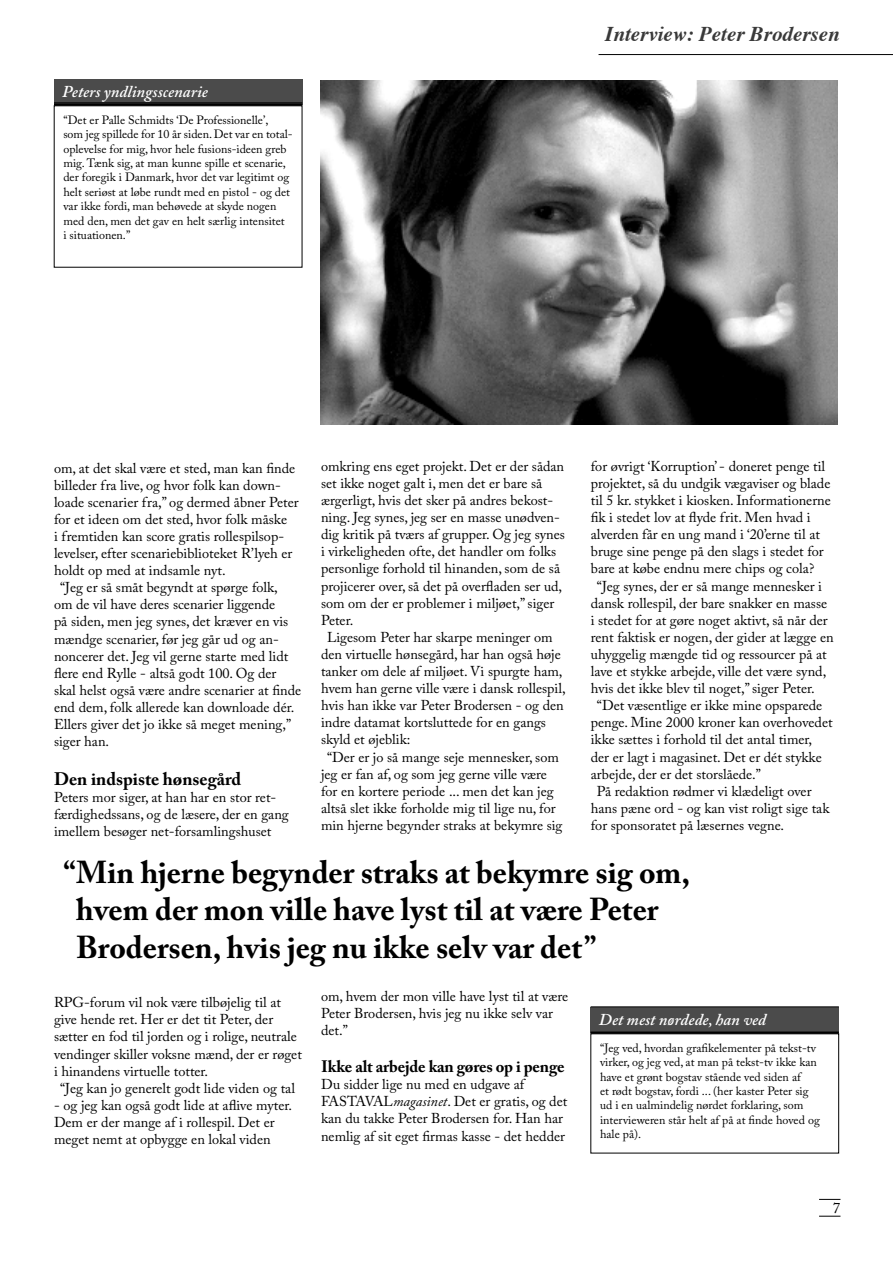
<style>
.page{position:relative;width:893px;height:1263px;background:#fff}
.page>*{position:absolute;margin:0;border:0;box-sizing:border-box;transform-origin:0 0}
.t1{font:700 31.5px/37.8px "Adobe Caslon Pro";color:#000}
.t2{font:italic 700 21px "Times";color:#393939}
.t3{font:700 18px "Adobe Caslon Pro";color:#000}
.t4{font:italic 600 16.5px "Adobe Caslon Pro";color:#fff}
.t5{font:700 16.5px "Adobe Caslon Pro";letter-spacing:-.01em;color:#000}
.t6{font:15px "Adobe Caslon Pro";color:#000}
.t7{font:14.25px/17.1px "Adobe Caslon Pro";color:#000}
.t8{font:12px/14.4px "Adobe Caslon Pro";color:#000}
.s1{font-style:italic}
</style>
<div class="page">
<svg style="left:819px;top:1199px;width:21px;height:1px"></svg>
<svg style="left:819px;top:1216px;width:21px;height:1px"></svg>
<hr style="left:598px;top:54px;width:295px;height:1px;background:#000">
<div style="left:54px;top:79px;width:248px;height:26px;background:#4b4b4b"></div>
<hr style="left:54px;top:103px;width:248px;height:1px;background:#000">
<hr style="left:54px;top:104px;width:248px;height:2px;background:#000">
<div style="left:591px;top:1007px;width:248px;height:25px;background:#4b4b4b"></div>
<hr style="left:591px;top:1006px;width:248px;height:1px;background:#000">
<hr style="left:591px;top:1031px;width:248px;height:3px;background:#000">
<img style="left:321px;top:80px;width:517px;height:345px">
<p class="t4" style="left:62px;top:81px;width:147px">Peters yndlingsscenarie</p>
<p class="t8" style="left:63px;top:112px;width:231px">“Det er Palle Schmidts ‘De Professionelle’,<br>som jeg spillede for 10 år siden. Det var en total&shy;oplevelse for mig, hvor hele fusions-ideen greb mig. Tænk sig, at man kunne spille et scenarie, der foregik i Danmark, hvor det var legitimt og helt seriøst at løbe rundt med en pistol - og det var ikke fordi, man behøvede at skyde nogen med den, men det gav en helt særlig intensitet<br>i situationen.”</p>
<h2 class="t2" style="left:605px;top:14px;width:236px">Interview: Peter Brodersen</h2>
<p class="t7" style="left:54px;top:459px;width:243px">om, at det skal være et sted, man kan finde</p>
<p class="t7" style="left:54px;top:476px;width:228px">billeder fra live, og hvor folk kan down-</p>
<p class="t7" style="left:54px;top:493px;width:246px">loade scenarier fra,” og dermed åbner Peter</p>
<p class="t7" style="left:54px;top:510px;width:235px">for et ideen om det sted, hvor folk måske</p>
<p class="t7" style="left:54px;top:527px;width:232px">i fremtiden kan score gratis rollespilsop-</p>
<p class="t7" style="left:54px;top:545px;width:240px">levelser, efter scenariebiblioteket R’lyeh er</p>
<p class="t7" style="left:54px;top:562px;width:173px">holdt op med at indsamle nyt.</p>
<p class="t7" style="left:60px;top:579px;width:219px">“Jeg er så småt begyndt at spørge folk,</p>
<p class="t7" style="left:54px;top:596px;width:223px">om de vil have deres scenarier liggende</p>
<p class="t7" style="left:54px;top:613px;width:236px">på siden, men jeg synes, det kræver en vis</p>
<p class="t7" style="left:54px;top:630px;width:226px">mændge scenarier, før jeg går ud og an-</p>
<p class="t7" style="left:54px;top:647px;width:236px">noncerer det. Jeg vil gerne starte med lidt</p>
<p class="t7" style="left:54px;top:664px;width:224px">flere end Rylle - altså godt 100. Og der</p>
<p class="t7" style="left:54px;top:681px;width:249px">skal helst også være andre scenarier at finde</p>
<p class="t7" style="left:54px;top:698px;width:242px">end dem, folk allerede kan downloade dér.</p>
<p class="t7" style="left:54px;top:716px;width:239px">Ellers giver det jo ikke så meget mening,”</p>
<p class="t7" style="left:54px;top:733px;width:57px">siger han.</p>
<p class="t3" style="left:54px;top:768px;width:189px">Den indspiste hønsegård</p>
<p class="t7" style="left:54px;top:788px;width:236px">Peters mor siger, at han har en stor ret&shy;færdighedssans, og de læsere, der en gang imellem besøger net-forsamlingshuset</p>
<p class="t7" style="left:321px;top:457px;width:245px">omkring ens eget projekt. Det er der sådan</p>
<p class="t7" style="left:321px;top:474px;width:223px">set ikke noget galt i, men det er bare så</p>
<p class="t7" style="left:321px;top:491px;width:234px">ærgerligt, hvis det sker på andres bekost-</p>
<p class="t7" style="left:321px;top:509px;width:240px">ning. Jeg synes, jeg ser en masse unødven-</p>
<p class="t7" style="left:321px;top:526px;width:245px">dig kritik på tværs af grupper. Og jeg synes</p>
<p class="t7" style="left:321px;top:543px;width:237px">i virkeligheden ofte, det handler om folks</p>
<p class="t7" style="left:321px;top:560px;width:241px">personlige forhold til hinanden, som de så</p>
<p class="t7" style="left:321px;top:577px;width:243px">projicerer over, så det på overfladen ser ud,</p>
<p class="t7" style="left:321px;top:594px;width:235px">som om der er problemer i miljøet,” siger</p>
<p class="t7" style="left:321px;top:611px;width:34px">Peter.</p>
<p class="t7" style="left:327px;top:628px;width:227px">Ligesom Peter har skarpe meninger om</p>
<p class="t7" style="left:321px;top:645px;width:241px">den virtuelle hønsegård, har han også høje</p>
<p class="t7" style="left:321px;top:662px;width:243px">tanker om dele af miljøet. Vi spurgte ham,</p>
<p class="t7" style="left:321px;top:680px;width:246px">hvem han gerne ville være i dansk rollespil,</p>
<p class="t7" style="left:321px;top:697px;width:244px">hvis han ikke var Peter Brodersen - og den</p>
<p class="t7" style="left:321px;top:714px;width:226px">indre datamat kortsluttede for en gangs</p>
<p class="t7" style="left:321px;top:731px;width:91px">skyld et øjeblik:</p>
<p class="t7" style="left:327px;top:748px;width:233px">“Der er jo så mange seje mennesker, som</p>
<p class="t7" style="left:321px;top:765px;width:227px">jeg er fan af, og som jeg gerne ville være</p>
<p class="t7" style="left:321px;top:782px;width:234px">for en kortere periode ... men det kan jeg</p>
<p class="t7" style="left:321px;top:799px;width:236px">altså slet ikke forholde mig til lige nu, for</p>
<p class="t7" style="left:321px;top:816px;width:243px">min hjerne begynder straks at bekymre sig</p>
<p class="t7" style="left:591px;top:457px;width:236px">for øvrigt ‘Korruption’ - doneret penge til</p>
<p class="t7" style="left:591px;top:474px;width:241px">projektet, så du undgik vægaviser og blade</p>
<p class="t7" style="left:591px;top:491px;width:242px">til 5 kr. stykket i kiosken. Informationerne</p>
<p class="t7" style="left:591px;top:509px;width:221px">fik i stedet lov at flyde frit. Men hvad i</p>
<p class="t7" style="left:591px;top:526px;width:231px">alverden får en ung mand i ‘20’erne til at</p>
<p class="t7" style="left:591px;top:543px;width:234px">bruge sine penge på den slags i stedet for</p>
<p class="t7" style="left:591px;top:560px;width:225px">bare at købe endnu mere chips og cola?</p>
<p class="t7" style="left:597px;top:577px;width:227px">“Jeg synes, der er så mange mennesker i</p>
<p class="t7" style="left:591px;top:594px;width:238px">dansk rollespil, der bare snakker en masse</p>
<p class="t7" style="left:591px;top:611px;width:238px">i stedet for at gøre noget aktivt, så når der</p>
<p class="t7" style="left:591px;top:628px;width:244px">rent faktisk er nogen, der gider at lægge en</p>
<p class="t7" style="left:591px;top:645px;width:237px">uhyggelig mængde tid og ressourcer på at</p>
<p class="t7" style="left:591px;top:662px;width:237px">lave et stykke arbejde, ville det være synd,</p>
<p class="t7" style="left:591px;top:680px;width:225px">hvis det ikke blev til noget,” siger Peter.</p>
<p class="t7" style="left:597px;top:697px;width:227px">“Det væsentlige er ikke mine opsparede</p>
<p class="t7" style="left:591px;top:714px;width:243px">penge. Mine 2000 kroner kan overhovedet</p>
<p class="t7" style="left:591px;top:731px;width:223px">ikke sættes i forhold til det antal timer,</p>
<p class="t7" style="left:591px;top:748px;width:232px">der er lagt i magasinet. Det er dét stykke</p>
<p class="t7" style="left:591px;top:765px;width:172px">arbejde, der er det storslåede.”</p>
<p class="t7" style="left:597px;top:782px;width:216px">På redaktion rødmer vi klædeligt over</p>
<p class="t7" style="left:591px;top:799px;width:240px">hans pæne ord - og kan vist roligt sige tak</p>
<p class="t7" style="left:591px;top:816px;width:195px">for sponsoratet på læsernes vegne.</p>
<h1 class="t1" style="left:76px;top:853px;width:616px;text-indent:-13px">“ Min hjerne begynder straks at bekymre sig om, hvem der mon ville have lyst til at være Peter<br>Brodersen, hvis jeg nu ikke selv var det”</h1>
<p class="t7" style="left:54px;top:994px;width:229px">RPG-forum vil nok være tilbøjelig til at</p>
<p class="t7" style="left:54px;top:1011px;width:221px">give hende ret. Her er det tit Peter, der</p>
<p class="t7" style="left:54px;top:1028px;width:244px">sætter en fod til jorden og i rolige, neutrale</p>
<p class="t7" style="left:54px;top:1045px;width:249px">vendinger skiller voksne mænd, der er røget</p>
<p class="t7" style="left:54px;top:1062px;width:156px">i hinandens virtuelle totter.</p>
<p class="t7" style="left:60px;top:1079px;width:237px">“Jeg kan jo generelt godt lide viden og tal</p>
<p class="t7" style="left:54px;top:1096px;width:240px">- og jeg kan også godt lide at aflive myter.<br>Dem er der mange af i rollespil. Det er meget nemt at opbygge en lokal viden</p>
<p class="t7" style="left:321px;top:987px;width:249px">om, hvem der mon ville have lyst til at være<br>Peter Brodersen, hvis jeg nu ikke selv var det.”</p>
<p class="t5" style="left:321px;top:1057px;width:245px">Ikke alt arbejde kan gøres op i penge</p>
<p class="t7" style="left:321px;top:1076px;width:248px">Du sidder lige nu med en udgave af FASTAVAL<span class="s1">magasinet</span>. Det er gratis, og det kan du takke Peter Brodersen for. Han har nemlig af sit eget firmas kasse - det hedder</p>
<p class="t4" style="left:599px;top:1009px;width:169px">Det mest nørdede, han ved</p>
<p class="t8" style="left:600px;top:1040px;width:221px">“Jeg ved, hvordan grafikelementer på tekst-tv virker, og jeg ved, at man på tekst-tv ikke kan have et grønt bogstav stående ved siden af<br>et rødt bogstav, fordi ... (her kaster Peter sig ud i en ualmindelig nørdet forklaring, som intervieweren står helt af på at finde hoved og hale på).</p>
<p class="t6" style="left:833px;top:1198px;width:9px">7</p>
</div>
